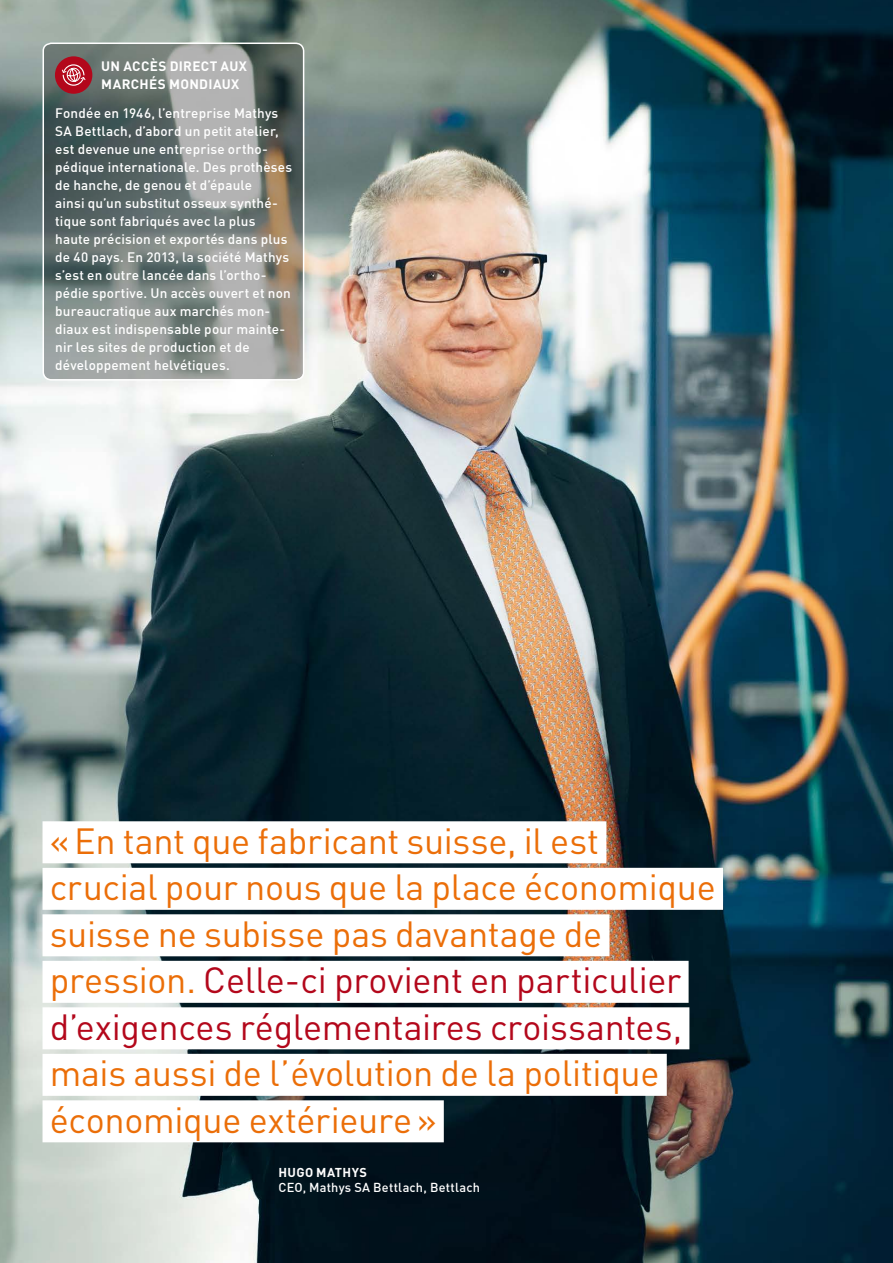
<style>
.page{position:relative;width:893px;height:1263px;background:#fff}
.page>*{position:absolute;margin:0;border:0;box-sizing:border-box;transform-origin:0 0}
.t1{font:36px/46.5px "DIN";letter-spacing:-.01em;color:#eb6e08}
.t2{font:500 13.5px/18px "DIN";letter-spacing:.015em;color:#fff}
.t3{font:700 13.5px/18px "DIN";letter-spacing:.02em;color:#fff}
.t4{font:500 12.75px "DIN";letter-spacing:.015em;color:#fff}
.t5{font:700 12.75px "DIN";letter-spacing:.025em;color:#fff}
.s1{color:#b3071b}
</style>
<div class="page">
<img style="left:0;top:0;width:893px;height:1263px">
<div style="left:43px;top:821px;width:563px;height:42px;background:#fff"></div>
<div style="left:43px;top:868px;width:680px;height:42px;background:#fff"></div>
<div style="left:43px;top:914px;width:566px;height:42px;background:#fff"></div>
<div style="left:43px;top:961px;width:646px;height:42px;background:#fff"></div>
<div style="left:43px;top:1007px;width:646px;height:42px;background:#fff"></div>
<div style="left:43px;top:1054px;width:624px;height:42px;background:#fff"></div>
<div style="left:43px;top:1100px;width:401px;height:42px;background:#fff"></div>
<svg style="left:43px;top:43px;width:260px;height:336px"></svg>
<div style="left:43px;top:43px;width:261px;height:338px;border:2px solid #fff;border-radius:8px"></div>
<div style="left:55px;top:56px;width:37px;height:38px;background:#b3071b;border-radius:50%"></div>
<svg style="left:62px;top:64px;width:23px;height:22px"></svg>
<p class="t3" style="left:101px;top:57px;width:147px">UN ACCÈS DIRECT AUX<br>MARCHÉS MONDIAUX</p>
<p class="t2" style="left:55px;top:104px;width:238px">Fondée en 1946, l’entreprise Mathys SA Bettlach, d’abord un petit atelier, est devenue une entreprise ortho&shy;pédique internationale. Des prothèses de hanche, de genou et d’épaule<br>ainsi qu’un substitut osseux synthé&shy;tique sont fabriqués avec la plus haute précision et exportés dans plus de 40 pays. En 2013, la société Mathys s’est en outre lancée dans l’ortho&shy;pédie sportive. Un accès ouvert et non bureaucratique aux marchés mon&shy;diaux est indispensable pour mainte&shy;nir les sites de production et de développement helvétiques.</p>
<h1 class="t1" style="left:50px;top:816px;width:668px">«En tant que fabricant suisse, il est crucial pour nous que la place économique suisse ne subisse pas davantage de pression. <span class="s1">Celle-ci provient en particulier d’exigences réglementaires croissantes,</span></h1>
<h1 class="t1" style="left:50px;top:1048px;width:611px">mais aussi de l’évolution de la politique économique extérieure»</h1>
<p class="t5" style="left:279px;top:1163px;width:90px">HUGO MATHYS</p>
<p class="t4" style="left:279px;top:1179px;width:203px">CEO, Mathys SA Bettlach, Bettlach</p>
</div>
